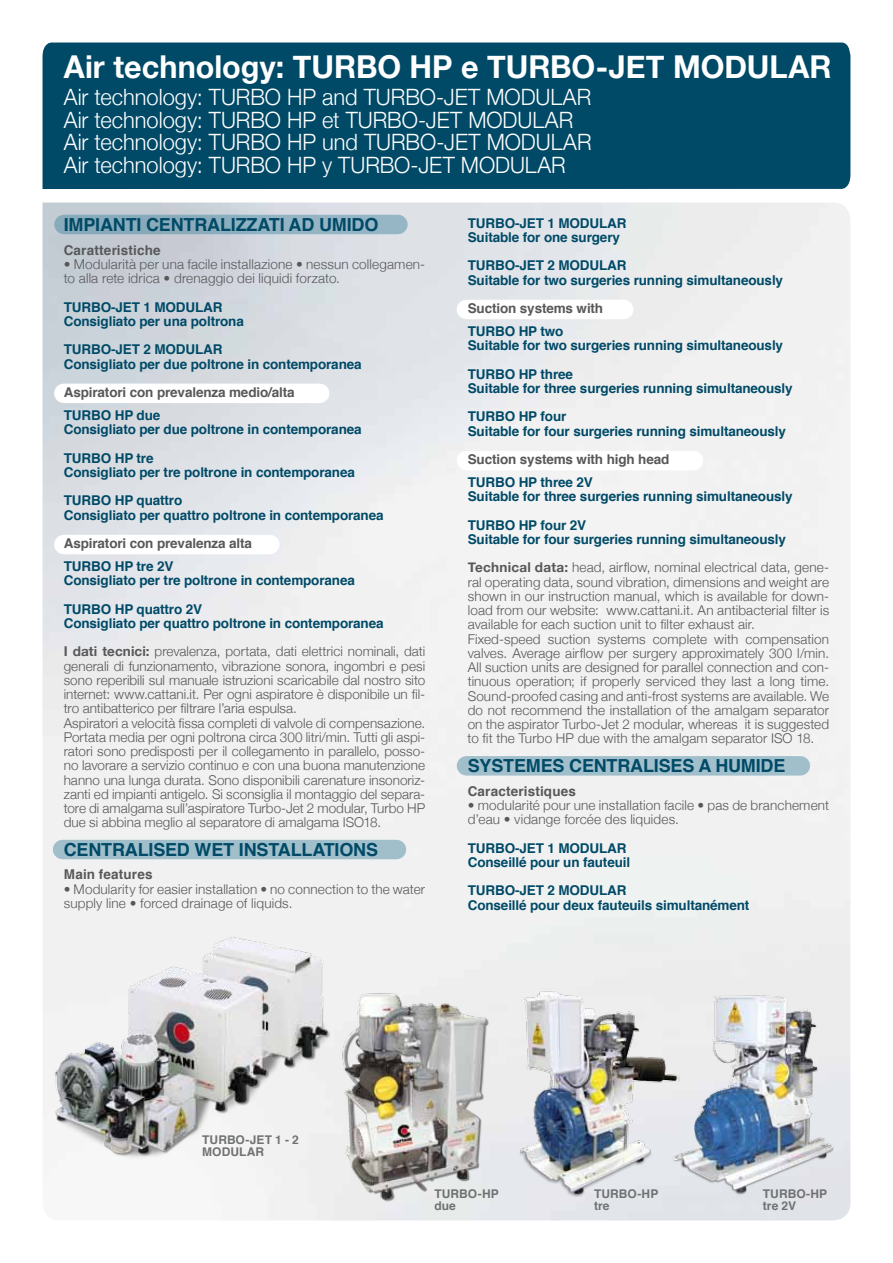
<style>
.page{position:relative;width:893px;height:1263px;background:#fff}
.page>*{position:absolute;margin:0;border:0;box-sizing:border-box;transform-origin:0 0}
.t1{font:700 31.5px "Helvetica Neue";color:#fff}
.t2{font:300 22.5px/22.5px "Helvetica Neue";color:#fff}
.t3{font:700 18px "Helvetica";letter-spacing:-.01em;color:#004a67}
.t4{font:300 13.5px/14.2px "Helvetica Neue";letter-spacing:.005em;color:#58585a}
.t5{font:700 13.5px/14.2px "Helvetica";letter-spacing:-.01em;color:#004a67}
.t6{font:700 13.5px "Helvetica";letter-spacing:-.01em;color:#58585a}
.t7{font:700 13.5px "Helvetica";letter-spacing:.01em;color:#58585a}
.t8{font:700 12px/12px "Helvetica";letter-spacing:.005em;color:#707172}
.s1{font-weight:700}
</style>
<div class="page">
<div style="left:42px;top:42px;width:809px;height:147px;background:#004a67"></div>
<div style="left:64px;top:215px;width:334px;height:19px;background:#8bafbe"></div>
<div style="left:63px;top:840px;width:333px;height:19px;background:#a1bfcb"></div>
<div style="left:466px;top:756px;width:334px;height:20px;background:#a1bfcb"></div>
<img style="left:44px;top:935px;width:306px;height:226px">
<img style="left:519px;top:988px;width:150px;height:208px">
<img style="left:669px;top:987px;width:171px;height:213px">
<img style="left:335px;top:988px;width:156px;height:217px">
<h1 class="t1" style="left:64px;top:48px;width:769px">Air technology: TURBO HP e TURBO-JET MODULAR</h1>
<h2 class="t2" style="left:64px;top:86px;width:529px">Air technology: TURBO HP and TURBO-JET MODULAR Air technology: TURBO HP et TURBO-JET MODULAR Air technology: TURBO HP und TURBO-JET MODULAR Air technology: TURBO HP y TURBO-JET MODULAR</h2>
<h3 class="t3" style="left:64px;top:210px;width:316px">IMPIANTI CENTRALIZZATI AD UMIDO</h3>
<p class="t7" style="left:64px;top:239px;width:98px">Caratteristiche</p>
<p class="t4" style="left:64px;top:257px;width:363px">• Modularità per una facile installazione • nessun collegamen&shy;to alla rete idrica • drenaggio dei liquidi forzato.</p>
<p class="t5" style="left:64px;top:300px;width:182px">TURBO-JET 1 MODULAR<br>Consigliato per una poltrona</p>
<p class="t5" style="left:64px;top:343px;width:299px">TURBO-JET 2 MODULAR<br>Consigliato per due poltrone in contemporanea</p>
<p class="t6" style="left:64px;top:381px;width:232px">Aspiratori con prevalenza medio/alta</p>
<p class="t5" style="left:64px;top:408px;width:299px">TURBO HP due<br>Consigliato per due poltrone in contemporanea</p>
<p class="t5" style="left:64px;top:451px;width:293px">TURBO HP tre<br>Consigliato per tre poltrone in contemporanea</p>
<p class="t5" style="left:64px;top:494px;width:321px">TURBO HP quattro<br>Consigliato per quattro poltrone in contemporanea</p>
<p class="t6" style="left:64px;top:532px;width:190px">Aspiratori con prevalenza alta</p>
<p class="t5" style="left:64px;top:559px;width:293px">TURBO HP tre 2V<br>Consigliato per tre poltrone in contemporanea</p>
<p class="t5" style="left:64px;top:602px;width:321px">TURBO HP quattro 2V<br>Consigliato per quattro poltrone in contemporanea</p>
<p class="t4" style="left:64px;top:644px;width:363px"><span class="s1">I dati tecnici:</span> prevalenza, portata, dati elettrici nominali, dati generali di funzionamento, vibrazione sonora, ingombri e pesi sono reperibili sul manuale istruzioni scaricabile dal nostro sito internet: www.cattani.it. Per ogni aspiratore è disponibile un fil&shy;tro antibatterico per filtrare l’aria espulsa.<br>Aspiratori a velocità fissa completi di valvole di compensazione.<br>Portata media per ogni poltrona circa 300 litri/min. Tutti gli aspi&shy;ratori sono predisposti per il collegamento in parallelo, posso&shy;no lavorare a servizio continuo e con una buona manutenzione hanno una lunga durata. Sono disponibili carenature insonoriz&shy;zanti ed impianti antigelo. Si sconsiglia il montaggio del separa&shy;tore di amalgama sull’aspiratore Turbo-Jet 2 modular, Turbo HP due si abbina meglio al separatore di amalgama ISO18.</p>
<h3 class="t3" style="left:64px;top:835px;width:316px">CENTRALISED WET INSTALLATIONS</h3>
<p class="t7" style="left:64px;top:864px;width:90px">Main features</p>
<p class="t4" style="left:64px;top:881px;width:363px">• Modularity for easier installation • no connection to the water supply line • forced drainage of liquids.</p>
<p class="t5" style="left:468px;top:216px;width:160px">TURBO-JET 1 MODULAR<br>Suitable for one surgery</p>
<p class="t5" style="left:468px;top:259px;width:317px">TURBO-JET 2 MODULAR<br>Suitable for two surgeries running simultaneously</p>
<p class="t6" style="left:468px;top:297px;width:137px">Suction systems with</p>
<p class="t5" style="left:468px;top:324px;width:317px">TURBO HP two<br>Suitable for two surgeries running simultaneously</p>
<p class="t5" style="left:468px;top:367px;width:326px">TURBO HP three<br>Suitable for three surgeries running simultaneously</p>
<p class="t5" style="left:468px;top:410px;width:320px">TURBO HP four<br>Suitable for four surgeries running simultaneously</p>
<p class="t6" style="left:468px;top:448px;width:203px">Suction systems with high head</p>
<p class="t5" style="left:468px;top:475px;width:326px">TURBO HP three 2V<br>Suitable for three surgeries running simultaneously</p>
<p class="t5" style="left:468px;top:518px;width:320px">TURBO HP four 2V<br>Suitable for four surgeries running simultaneously</p>
<p class="t4" style="left:468px;top:560px;width:363px"><span class="s1">Technical data:</span> head, airflow, nominal electrical data, gene&shy;ral operating data, sound vibration, dimensions and weight are shown in our instruction manual, which is available for down&shy;load from our website: www.cattani.it. An antibacterial filter is available for each suction unit to filter exhaust air.<br>Fixed-speed suction systems complete with compensation valves. Average airflow per surgery approximately 300 l/min.<br>All suction units are designed for parallel connection and con&shy;tinuous operation; if properly serviced they last a long time.<br>Sound-proofed casing and anti-frost systems are available. We do not recommend the installation of the amalgam separator on the aspirator Turbo-Jet 2 modular, whereas it is suggested to fit the Turbo HP due with the amalgam separator ISO 18.</p>
<h3 class="t3" style="left:468px;top:751px;width:319px">SYSTEMES CENTRALISES A HUMIDE</h3>
<p class="t7" style="left:468px;top:780px;width:110px">Caracteristiques</p>
<p class="t4" style="left:468px;top:797px;width:363px">• modularité pour une installation facile • pas de branchement d’eau • vidange forcée des liquides.</p>
<p class="t5" style="left:468px;top:841px;width:164px">TURBO-JET 1 MODULAR<br>Conseillé pour un fauteuil</p>
<p class="t5" style="left:468px;top:883px;width:283px">TURBO-JET 2 MODULAR<br>Conseillé pour deux fauteuils simultanément</p>
<p class="t8" style="left:202px;top:1134px;width:98px">TURBO-JET 1 - 2<br>MODULAR</p>
<p class="t8" style="left:434px;top:1188px;width:66px">TURBO-HP due</p>
<p class="t8" style="left:594px;top:1188px;width:66px">TURBO-HP tre</p>
<p class="t8" style="left:763px;top:1188px;width:66px">TURBO-HP tre 2V</p>
</div>
